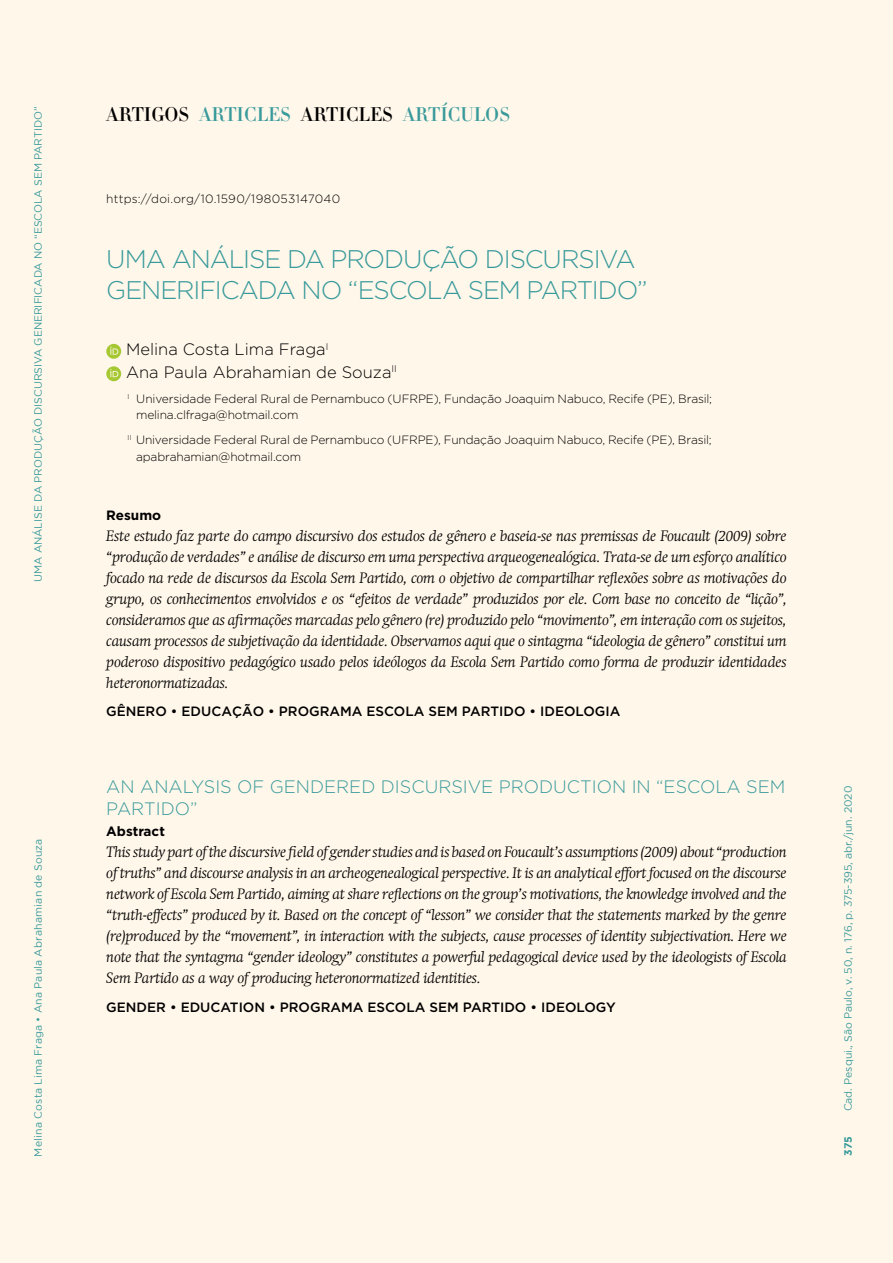
<style>
.page{position:relative;width:893px;height:1263px;background:#fff7ea}
.page>*{position:absolute;margin:0;border:0;box-sizing:border-box;transform-origin:0 0}
.t1{font:300 25.5px/30.6px "Gotham HTF";letter-spacing:-.045em;color:#389fa9}
.t2{font:500 19.5px "Didot HTF 11";color:#389fa9}
.t3{font:300 18px/21.8px "Gotham HTF";color:#389fa9}
.t4{font:300 16.5px/22.5px "Gotham HTF";color:#000}
.t5{font:italic 300 15px/21px "Swift";letter-spacing:-.01em;color:#000;text-align:justify}
.t6{font:500 13.5px "Gotham HTF";color:#000}
.t7{font:700 13.5px "Gotham HTF";color:#000}
.t8{font:300 12px/16.5px "Gotham HTF";letter-spacing:-.015em;color:#000}
.t9{font:300 12px "Gotham HTF";letter-spacing:.025em;color:#000}
.t10{font:10.5px "Gotham";color:#389fa9}
.t11{font:10.5px "Gotham";letter-spacing:.025em;color:#389fa9}
.t12{font:700 10.5px "Gotham";color:#389fa9}
.s1{color:#000}
</style>
<div class="page">
<p class="t10" style="left:32px;top:582px;width:477px;rotate:-90deg">UMA ANÁLISE DA PRODUÇÃO DISCURSIVA GENERIFICADA NO “ESCOLA SEM PARTIDO”</p>
<p class="t11" style="left:32px;top:1157px;width:320px;rotate:-90deg">Melina Costa Lima Fraga • Ana Paula Abrahamian de Souza</p>
<h2 class="t2" style="left:106px;top:102px;width:405px"><span class="s1">ARTIGOS</span> ARTICLES <span class="s1">ARTICLES</span> ARTÍCULOS</h2>
<p class="t9" style="left:106px;top:193px;width:236px">https://doi.org/10.1590/198053147040</p>
<h1 class="t1" style="left:106px;top:243px;width:543px">UMA ANÁLISE DA PRODUÇÃO DISCURSIVA<br>GENERIFICADA NO “ESCOLA SEM PARTIDO”</h1>
<p class="t4" style="left:126px;top:338px;width:272px">Melina Costa Lima Fraga<sup>I<br></sup>Ana Paula Abrahamian de Souza<sup>II</sup></p>
<p class="t8" style="left:136px;top:390px;width:577px;text-indent:-9px"><sup>I</sup> Universidade Federal Rural de Pernambuco (UFRPE), Fundação Joaquim Nabuco, Recife (PE), Brasil; melina.clfraga@hotmail.com</p>
<p class="t8" style="left:136px;top:432px;width:577px;text-indent:-9px"><sup>II</sup> Universidade Federal Rural de Pernambuco (UFRPE), Fundação Joaquim Nabuco, Recife (PE), Brasil; apabrahamian@hotmail.com</p>
<p class="t7" style="left:106px;top:507px;width:56px">Resumo</p>
<p class="t5" style="left:106px;top:525px;width:682px">Este estudo faz parte do campo discursivo dos estudos de gênero e baseia-se nas premissas de Foucault (2009) sobre “produção de verdades” e análise de discurso em uma perspectiva arqueogenealógica. Trata-se de um esforço analítico focado na rede de discursos da Escola Sem Partido, com o objetivo de compartilhar reflexões sobre as motivações do grupo, os conhecimentos envolvidos e os “efeitos de verdade” produzidos por ele. Com base no conceito de “lição”, consideramos que as afirmações marcadas pelo gênero (re) produzido pelo “movimento”, em interação com os sujeitos, causam processos de subjetivação da identidade. Observamos aqui que o sintagma “ideologia de gênero” constitui um poderoso dispositivo pedagógico usado pelos ideólogos da Escola Sem Partido como forma de produzir identidades heteronormatizadas.</p>
<p class="t6" style="left:106px;top:703px;width:516px">GÊNERO • EDUCAÇÃO • PROGRAMA ESCOLA SEM PARTIDO • IDEOLOGIA</p>
<p class="t3" style="left:106px;top:775px;width:681px">AN ANALYSIS OF GENDERED DISCURSIVE PRODUCTION IN “ESCOLA SEM<br>PARTIDO”</p>
<p class="t7" style="left:106px;top:824px;width:60px">Abstract</p>
<p class="t5" style="left:106px;top:842px;width:682px">This study part of the discursive field of gender studies and is based on Foucault’s assumptions (2009) about “production of truths” and discourse analysis in an archeogenealogical perspective. It is an analytical effort focused on the discourse network of Escola Sem Partido, aiming at share reflections on the group’s motivations, the knowledge involved and the “truth-effects” produced by it. Based on the concept of “lesson” we consider that the statements marked by the genre (re)produced by the “movement”, in interaction with the subjects, cause processes of identity subjectivation. Here we note that the syntagma “gender ideology” constitutes a powerful pedagogical device used by the ideologists of Escola Sem Partido as a way of producing heteronormatized identities.</p>
<p class="t6" style="left:106px;top:999px;width:511px">GENDER • EDUCATION • PROGRAMA ESCOLA SEM PARTIDO • IDEOLOGY</p>
<p class="t10" style="left:842px;top:1111px;width:327px;rotate:-90deg">Cad. Pesqui., São Paulo, v. 50, n. 176, p. 375-395, abr./jun. 2020</p>
<p class="t12" style="left:842px;top:1155px;width:21px;rotate:-90deg">375</p>
</div>
